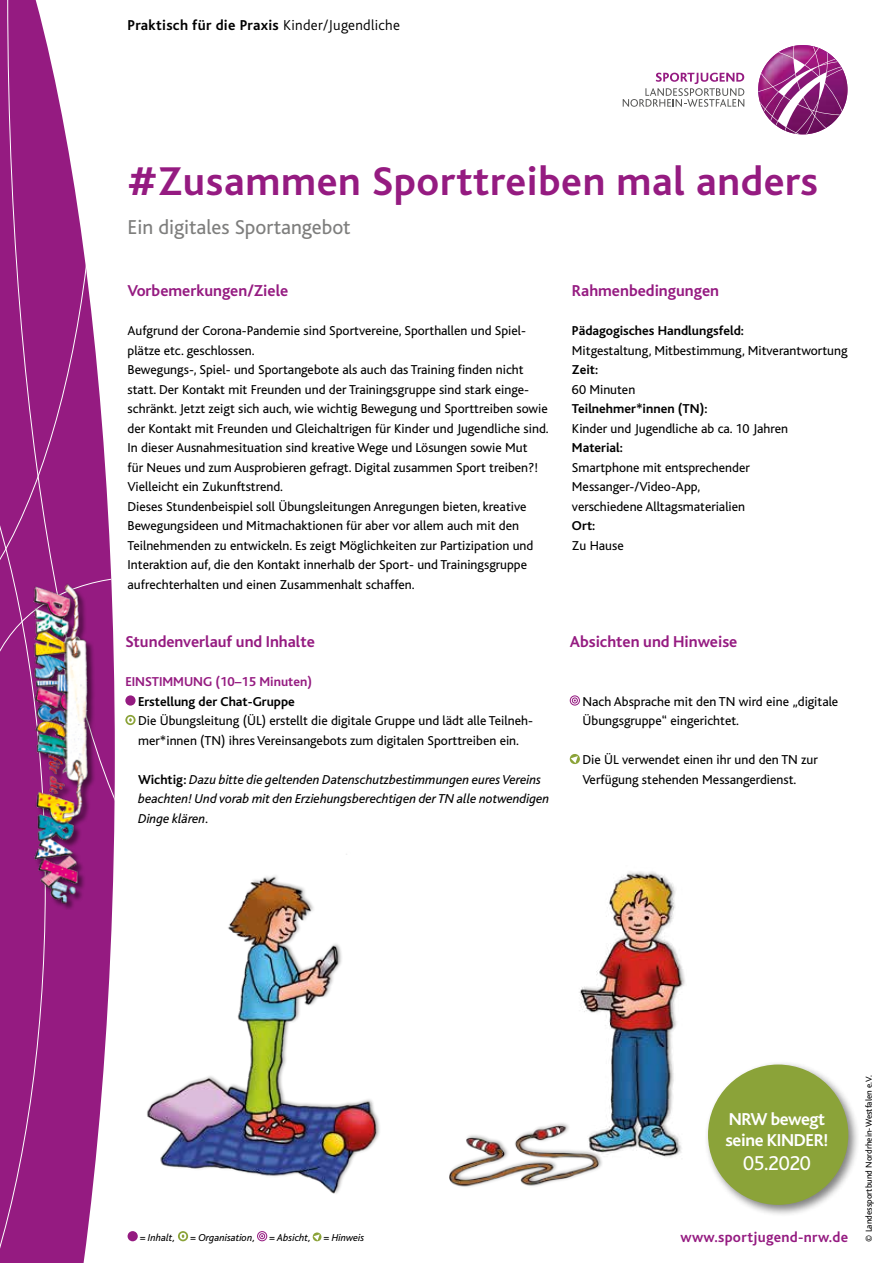
<style>
.page{position:relative;width:893px;height:1263px;background:#fff}
.page>*{position:absolute;margin:0;border:0;box-sizing:border-box;transform-origin:0 0}
.t1{font:700 42px "Bliss";letter-spacing:.015em;color:#951b81}
.t2{font:21px "Bliss";color:#7e7e7d}
.t3{font:21px "Bliss";letter-spacing:-.02em;color:#fff}
.t4{font:700 18px/21px "Bliss";letter-spacing:-.02em;color:#fff}
.t5{font:700 16.5px "Bliss";color:#951b81}
.t6{font:700 15px "Bliss";letter-spacing:.02em;color:#000}
.t7{font:700 15px "Bliss";letter-spacing:.02em;color:#951b81}
.t8{font:13.5px/19.5px "Bliss";color:#000}
.t9{font:italic 13.5px/19.5px "Bliss";color:#000}
.t10{font:700 13.5px "Bliss";color:#000}
.t11{font:700 13.5px "Bliss";color:#951b81}
.t12{font:italic 10.5px "Bliss";color:#000}
.t13{font:9px "Bliss";color:#000}
.s1{font-weight:300}
.s2{font-weight:700;font-style:normal}
</style>
<div class="page">
<div style="left:125px;top:695px;width:11px;height:11px;background:#951b81;border-radius:50%"></div>
<svg style="left:125px;top:715px;width:11px;height:10px"></svg>
<svg style="left:127px;top:717px;width:7px;height:6px"></svg>
<svg style="left:570px;top:695px;width:10px;height:11px"></svg>
<svg style="left:569px;top:754px;width:11px;height:11px"></svg>
<svg style="left:0;top:0;width:90px;height:301px"></svg>
<svg style="left:0;top:301px;width:115px;height:962px;background:#a1368f"></svg>
<div style="left:35px;top:585px;width:61px;height:324px;background:#000;opacity:.5"></div>
<img style="left:26px;top:574px;width:62px;height:335px">
<div style="left:704px;top:1060px;width:156px;height:157px;background:#000;opacity:.5"></div>
<div style="left:709px;top:1066px;width:138px;height:138px;background:#8ba339;border-radius:50%"></div>
<div style="left:128px;top:1231px;width:10px;height:10px;background:#951b81;border-radius:50%"></div>
<svg style="left:178px;top:1231px;width:10px;height:10px"></svg>
<svg style="left:180px;top:1233px;width:6px;height:6px"></svg>
<svg style="left:257px;top:1231px;width:10px;height:10px"></svg>
<svg style="left:312px;top:1232px;width:10px;height:10px"></svg>
<img style="left:147px;top:854px;width:233px;height:340px">
<img style="left:579px;top:871px;width:106px;height:287px">
<img style="left:449px;top:1100px;width:162px;height:87px">
<svg style="left:623px;top:73px;width:121px;height:34px"></svg>
<svg style="left:758px;top:45px;width:85px;height:89px"></svg>
<p class="t6" style="left:128px;top:18px;width:274px">Praktisch für die Praxis <span class="s1">Kinder/Jugendliche</span></p>
<h1 class="t1" style="left:128px;top:159px;width:692px">#Zusammen Sporttreiben mal anders</h1>
<h2 class="t2" style="left:128px;top:216px;width:225px">Ein digitales Sportangebot</h2>
<p class="t5" style="left:128px;top:282px;width:162px">Vorbemerkungen/Ziele</p>
<p class="t8" style="left:128px;top:321px;width:423px">Aufgrund der Corona-Pandemie sind Sportvereine, Sporthallen und Spiel&shy;plätze etc. geschlossen.<br>Bewegungs-, Spiel- und Sportangebote als auch das Training finden nicht statt. Der Kontakt mit Freunden und der Trainingsgruppe sind stark einge&shy;schränkt. Jetzt zeigt sich auch, wie wichtig Bewegung und Sporttreiben sowie der Kontakt mit Freunden und Gleichaltrigen für Kinder und Jugendliche sind.<br>In dieser Ausnahmesituation sind kreative Wege und Lösungen sowie Mut<br>für Neues und zum Ausprobieren gefragt. Digital zusammen Sport treiben?!<br>Vielleicht ein Zukunftstrend.<br>Dieses Stundenbeispiel soll Übungsleitungen Anregungen bieten, kreative Bewegungsideen und Mitmachaktionen für aber vor allem auch mit den Teilnehmenden zu entwickeln. Es zeigt Möglichkeiten zur Partizipation und Interaktion auf, die den Kontakt innerhalb der Sport- und Trainingsgruppe aufrechterhalten und einen Zusammenhalt schaffen.</p>
<p class="t5" style="left:125px;top:633px;width:191px">Stundenverlauf und Inhalte</p>
<p class="t11" style="left:125px;top:675px;width:188px">EINSTIMMUNG (10–15 Minuten)</p>
<p class="t10" style="left:138px;top:694px;width:158px">Erstellung der Chat-Gruppe</p>
<p class="t8" style="left:138px;top:711px;width:396px">Die Übungsleitung (ÜL) erstellt die digitale Gruppe und lädt alle Teilneh&shy;mer*innen (TN) ihres Vereinsangebots zum digitalen Sporttreiben ein.</p>
<p class="t9" style="left:138px;top:770px;width:413px"><span class="s2">Wichtig:</span> Dazu bitte die geltenden Datenschutzbestimmungen eures Vereins beachten! Und vorab mit den Erziehungsberechtigen der TN alle notwendigen<br>Dinge klären.</p>
<p class="t5" style="left:572px;top:282px;width:149px">Rahmenbedingungen</p>
<p class="t10" style="left:572px;top:324px;width:174px">Pädagogisches Handlungsfeld:</p>
<p class="t8" style="left:572px;top:341px;width:277px">Mitgestaltung, Mitbestimmung, Mitverantwortung</p>
<p class="t10" style="left:572px;top:363px;width:28px">Zeit:</p>
<p class="t8" style="left:572px;top:380px;width:65px">60 Minuten</p>
<p class="t10" style="left:572px;top:402px;width:137px">Teilnehmer*innen (TN):</p>
<p class="t8" style="left:572px;top:419px;width:218px">Kinder und Jugendliche ab ca. 10 Jahren</p>
<p class="t10" style="left:572px;top:441px;width:53px">Material:</p>
<p class="t8" style="left:572px;top:458px;width:179px">Smartphone mit entsprechender<br>Messanger-/Video-App, verschiedene Alltagsmaterialien</p>
<p class="t10" style="left:572px;top:519px;width:25px">Ort:</p>
<p class="t8" style="left:572px;top:536px;width:53px">Zu Hause</p>
<p class="t5" style="left:570px;top:633px;width:169px">Absichten und Hinweise</p>
<p class="t8" style="left:582px;top:692px;width:257px">Nach Absprache mit den TN wird eine „digitale<br>Übungsgruppe“ eingerichtet.</p>
<p class="t8" style="left:582px;top:750px;width:237px">Die ÜL verwendet einen ihr und den TN zur<br>Verfügung stehenden Messangerdienst.</p>
<p class="t12" style="left:140px;top:1232px;width:37px">= Inhalt,</p>
<p class="t12" style="left:190px;top:1232px;width:67px">= Organisation,</p>
<p class="t12" style="left:269px;top:1232px;width:96px">= Absicht, = Hinweis</p>
<h3 class="t4" style="left:725px;top:1109px;width:105px">NRW bewegt seine KINDER!</h3>
<h2 class="t3" style="left:743px;top:1152px;width:69px">05.2020</h2>
<p class="t7" style="left:680px;top:1229px;width:169px">www.sportjugend-nrw.de</p>
<p class="t13" style="left:864px;top:1242px;width:168px;rotate:-90deg">© Landessportbund Nordrhein-Westfalen e.V.</p>
</div>
